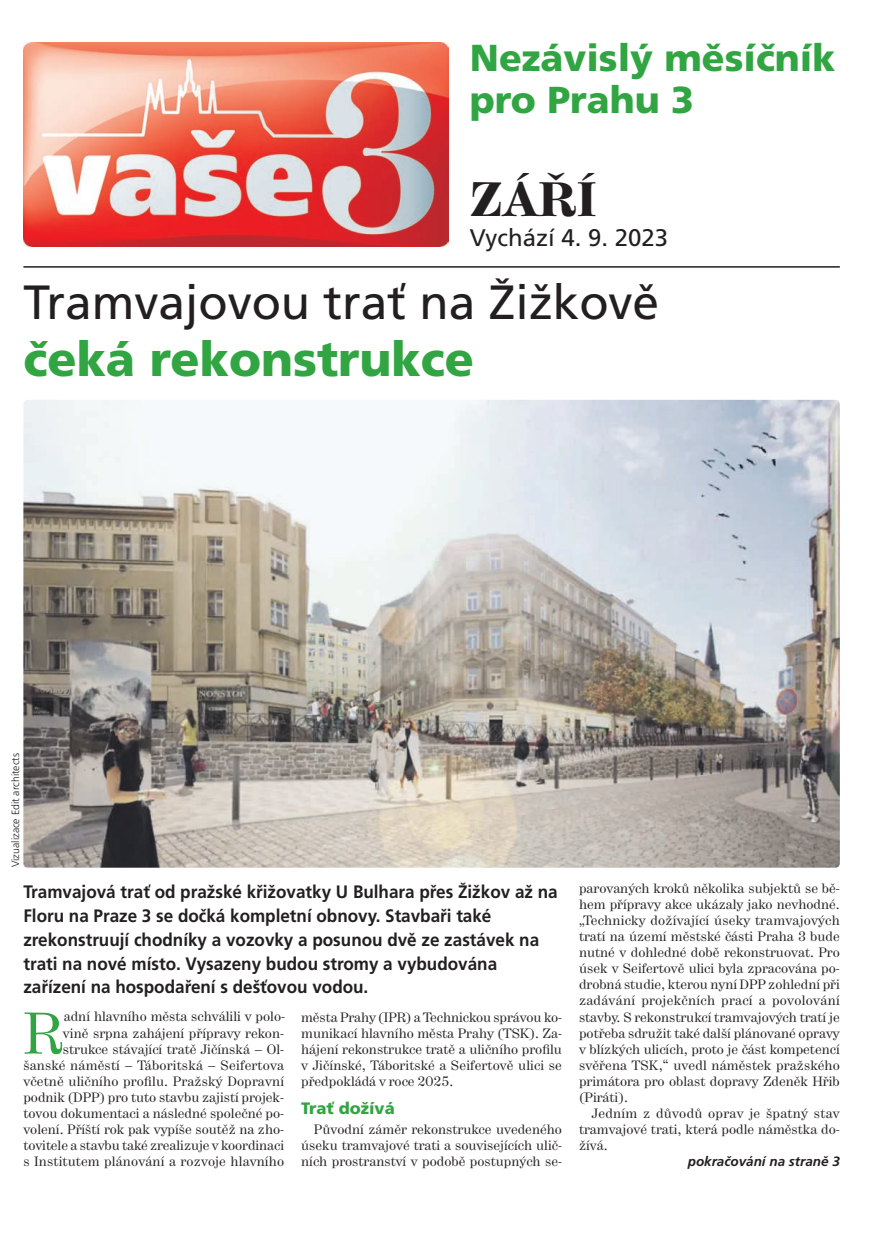
<style>
.page{position:relative;width:893px;height:1242px;background:#fff}
.page>*{position:absolute;margin:0;border:0;box-sizing:border-box;transform-origin:0 0}
.t1{font:58.5px "Hercules";color:#32a543}
.t2{font:48px "Frutiger CE";color:#231f20}
.t3{font:900 48px "Frutiger CE";color:#32a543}
.t4{font:500 48px "Hercules";color:#231f20}
.t5{font:900 37.5px/42px "Frutiger CE";color:#32a543}
.t6{font:24px "Frutiger CE";color:#231f20}
.t7{font:700 18px/23.9px "Frutiger CE";color:#231f20;scale:.95 1}
.t8{font:900 16.5px "Frutiger CE";color:#32a543}
.t9{font:13.5px/16px "Hercules";color:#231f20;text-align:justify}
.t10{font:italic 700 13.5px "Frutiger CE";color:#231f20}
.t11{font:300 10.5px "Frutiger CE";color:#231f20}
</style>
<div class="page">
<img style="left:23px;top:43px;width:426px;height:204px">
<hr style="left:23px;top:266px;width:817px;height:2px;background:#231f20">
<img style="left:23px;top:400px;width:817px;height:467px;border-radius:4px">
<h3 class="t5" style="left:470px;top:39px;width:367px">Nezávislý měsíčník pro Prahu 3</h3>
<h2 class="t4" style="left:470px;top:170px;width:128px">ZÁŘÍ</h2>
<h3 class="t6" style="left:470px;top:227px;width:200px">Vychází 4. 9. 2023</h3>
<h2 class="t2" style="left:23px;top:282px;width:637px">Tramvajovou trať na Žižkově</h2>
<h2 class="t3" style="left:23px;top:339px;width:452px">čeká rekonstrukce</h2>
<p class="t11" style="left:11px;top:867px;width:116px;rotate:-90deg">Vizualizace Edit architects</p>
<p class="t7" style="left:23px;top:881px;width:564px">Tramvajová trať od pražské křižovatky U Bulhara přes Žižkov až na Floru na Praze 3 se dočká kompletní obnovy. Stavbaři také zrekonstruují chodníky a vozovky a posunou dvě ze zastávek na trati na nové místo. Vysazeny budou stromy a vybudována zařízení na hospodaření s dešťovou vodou.</p>
<p class="t9" style="left:579px;top:881px;width:262px">parovaných kroků několika subjektů se bě&shy;hem přípravy akce ukázaly jako nevhodné. „Technicky dožívající úseky tramvajových tratí na území městské části Praha 3 bude nutné v dohledné době rekonstruovat. Pro úsek v Seifertově ulici byla zpracována po&shy;drobná studie, kterou nyní DPP zohlední při zadávání projekčních prací a povolování stavby. S rekonstrukcí tramvajových tratí je potřeba sdružit také další plánované opravy v blízkých ulicích, proto je část kompetencí svěřena TSK,“ uvedl náměstek pražského primátora pro oblast dopravy Zdeněk Hřib (Piráti).</p>
<p class="t9" style="left:579px;top:1106px;width:262px;text-indent:13px">Jedním z důvodů oprav je špatný stav tramvajové trati, která podle náměstka do&shy;žívá.</p>
<p class="t10" style="left:688px;top:1155px;width:154px">pokračování na straně 3</p>
<p class="t9" style="left:23px;top:1010px;width:263px;text-align:right">adní hlavního města schválili v polo-<br>vině srpna zahájení přípravy rekon&shy;strukce stávající tratě Jičínská – Ol&shy;šanské náměstí – Táboritská – Seifertova včetně uličního profilu. Pražský Dopravní podnik (DPP) pro tuto stavbu zajistí projek&shy;tovou dokumentaci a následné společné po&shy;volení. Příští rok pak vypíše soutěž na zho&shy;tovitele a stavbu také zrealizuje v koordinaci s Institutem plánování a rozvoje hlavního</p>
<p class="t9" style="left:301px;top:1010px;width:262px">města Prahy (IPR) a Technickou správou ko&shy;munikací hlavního města Prahy (TSK). Za&shy;hájení rekonstrukce tratě a uličního profilu v Jičínské, Táboritské a Seifertově ulici se předpokládá v roce 2025.</p>
<h1 class="t1" style="left:23px;top:1012px;width:41px">R</h1>
<p class="t8" style="left:301px;top:1101px;width:95px">Trať dožívá</p>
<p class="t9" style="left:301px;top:1122px;width:262px;text-indent:13px">Původní záměr rekonstrukce uvedeného úseku tramvajové trati a souvisejících ulič&shy;ních prostranství v podobě postupných se-</p>
</div>
